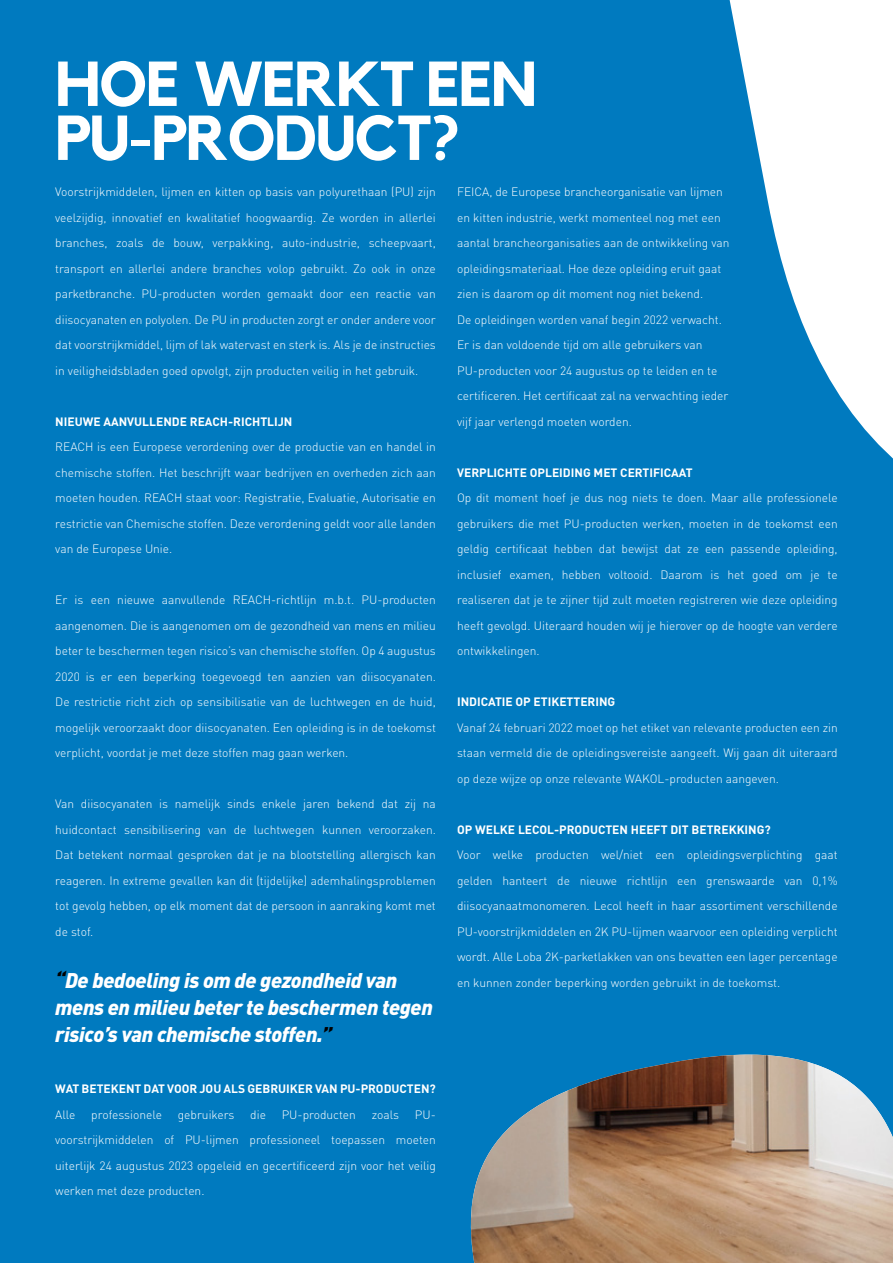
<style>
.page{position:relative;width:893px;height:1263px;background:#007abf}
.page>*{position:absolute;margin:0;border:0;box-sizing:border-box;transform-origin:0 0}
.t1{font:700 62.7px/54px "Kollektif";letter-spacing:-.02em;color:#fff}
.t2{font:italic 900 21px/27px "DIN Pro";letter-spacing:-.02em;color:#fff}
.t3{font:300 12px/25.5px "DIN Pro";color:#fff;text-align:justify}
.t4{font:700 12px "DIN Pro";color:#fff}
.s1{color:#000}
</style>
<div class="page">
<svg style="left:729px;top:0;width:164px;height:459px;fill:#fff"></svg>
<img style="left:470px;top:1054px;width:423px;height:209px">
<h1 class="t1" style="left:55px;top:57px;width:483px">HOE WERKT EEN<br>PU-PRODUCT?</h1>
<p class="t3" style="left:55px;top:178px;width:382px">Voorstrijkmiddelen, lijmen en kitten op basis van polyurethaan (PU) zijn veelzijdig, innovatief en kwalitatief hoogwaardig. Ze worden in allerlei branches, zoals de bouw, verpakking, auto-industrie, scheepvaart, transport en allerlei andere branches volop gebruikt. Zo ook in onze parketbranche. PU-producten worden gemaakt door een reactie van diisocyanaten en polyolen. De PU in producten zorgt er onder andere voor dat voorstrijkmiddel, lijm of lak watervast en sterk is. Als je de instructies in veiligheidsbladen goed opvolgt, zijn producten veilig in het gebruik.</p>
<p class="t4" style="left:55px;top:411px;width:239px">NIEUWE AANVULLENDE REACH-RICHTLIJN</p>
<p class="t3" style="left:55px;top:433px;width:382px">REACH is een Europese verordening over de productie van en handel in chemische stoffen. Het beschrijft waar bedrijven en overheden zich aan moeten houden. REACH staat voor: Registratie, Evaluatie, Autorisatie en restrictie van Chemische stoffen. Deze verordening geldt voor alle landen van de Europese Unie.</p>
<p class="t3" style="left:55px;top:586px;width:382px">Er is een nieuwe aanvullende REACH-richtlijn m.b.t. PU-producten aangenomen. Die is aangenomen om de gezondheid van mens en milieu beter te beschermen tegen risico’s van chemische stoffen. Op 4 augustus 2020 is er een beperking toegevoegd ten aanzien van diisocyanaten.<br>De restrictie richt zich op sensibilisatie van de luchtwegen en de huid, mogelijk veroorzaakt door diisocyanaten. Een opleiding is in de toekomst verplicht, voordat je met deze stoffen mag gaan werken.</p>
<p class="t3" style="left:55px;top:790px;width:382px">Van diisocyanaten is namelijk sinds enkele jaren bekend dat zij na huidcontact sensibilisering van de luchtwegen kunnen veroorzaken.<br>Dat betekent normaal gesproken dat je na blootstelling allergisch kan reageren. In extreme gevallen kan dit (tijdelijke) ademhalingsproblemen tot gevolg hebben, op elk moment dat de persoon in aanraking komt met de stof.</p>
<h2 class="t2" style="left:55px;top:965px;width:379px"><span class="s1">“</span>De bedoeling is om de gezondheid van mens en milieu beter te beschermen tegen risico’s van chemische stoffen.<span class="s1">”</span></h2>
<p class="t3" style="left:457px;top:178px;width:274px;text-align:left">FEICA, de Europese brancheorganisatie van lijmen en kitten industrie, werkt momenteel nog met een aantal brancheorganisaties aan de ontwikkeling van opleidingsmateriaal. Hoe deze opleiding eruit gaat zien is daarom op dit moment nog niet bekend.<br>De opleidingen worden vanaf begin 2022 verwacht.<br>Er is dan voldoende tijd om alle gebruikers van PU-producten voor 24 augustus op te leiden en te certificeren. Het certificaat zal na verwachting ieder vijf jaar verlengd moeten worden.</p>
<p class="t4" style="left:457px;top:462px;width:237px">VERPLICHTE OPLEIDING MET CERTIFICAAT</p>
<p class="t3" style="left:457px;top:484px;width:382px">Op dit moment hoef je dus nog niets te doen. Maar alle professionele gebruikers die met PU-producten werken, moeten in de toekomst een geldig certificaat hebben dat bewijst dat ze een passende opleiding, inclusief examen, hebben voltooid. Daarom is het goed om je te realiseren dat je te zijner tijd zult moeten registreren wie deze opleiding heeft gevolgd. Uiteraard houden wij je hierover op de hoogte van verdere ontwikkelingen.</p>
<p class="t4" style="left:457px;top:692px;width:160px">INDICATIE OP ETIKETTERING</p>
<p class="t3" style="left:457px;top:714px;width:382px">Vanaf 24 februari 2022 moet op het etiket van relevante producten een zin staan vermeld die de opleidingsvereiste aangeeft. Wij gaan dit uiteraard op deze wijze op onze relevante WAKOL-producten aangeven.</p>
<p class="t4" style="left:457px;top:819px;width:315px">OP WELKE LECOL-PRODUCTEN HEEFT DIT BETREKKING?</p>
<p class="t3" style="left:457px;top:841px;width:382px">Voor welke producten wel/niet een opleidingsverplichting gaat gelden hanteert de nieuwe richtlijn een grenswaarde van 0,1% diisocyanaatmonomeren. Lecol heeft in haar assortiment verschillende PU-voorstrijkmiddelen en 2K PU-lijmen waarvoor een opleiding verplicht wordt. Alle Loba 2K-parketlakken van ons bevatten een lager percentage en kunnen zonder beperking worden gebruikt in de toekomst.</p>
<p class="t4" style="left:55px;top:1079px;width:382px">WAT BETEKENT DAT VOOR JOU ALS GEBRUIKER VAN PU-PRODUCTEN?</p>
<p class="t3" style="left:55px;top:1101px;width:22px">Alle</p>
<p class="t3" style="left:91px;top:1101px;width:72px">professionele</p>
<p class="t3" style="left:178px;top:1101px;width:58px">gebruikers</p>
<p class="t3" style="left:250px;top:1101px;width:17px">die</p>
<p class="t3" style="left:282px;top:1101px;width:76px">PU-producten</p>
<p class="t3" style="left:372px;top:1101px;width:29px">zoals</p>
<p class="t3" style="left:55px;top:1101px;width:382px;text-indent:360px">PU&shy;voorstrijkmiddelen of PU-lijmen professioneel toepassen moeten uiterlijk 24 augustus 2023 opgeleid en gecertificeerd zijn voor het veilig werken met deze producten.</p>
</div>
